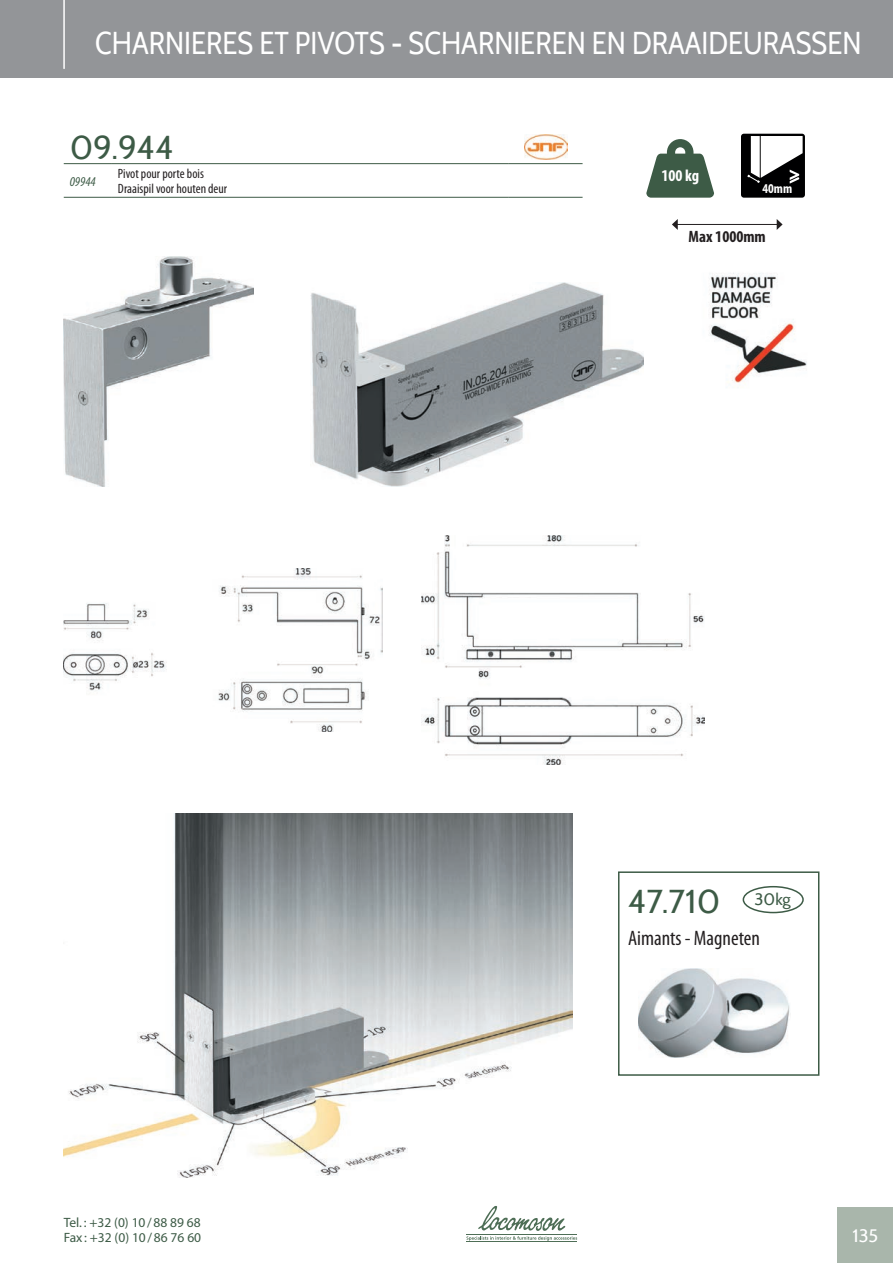
<style>
.page{position:relative;width:893px;height:1263px;background:#fff}
.page>*{position:absolute;margin:0;border:0;box-sizing:border-box;transform-origin:0 0}
.t1{font:33px "Cabin";color:#3d5b46}
.t2{font:31.5px "Cabin";color:#fff;scale:.86 1}
.t3{font:condensed 21px "Myriad Pro";color:#231f20}
.t4{font:18px "Cabin";color:#fff}
.t5{font:700 condensed 16.5px "Myriad Pro";color:#231f20}
.t6{font:700 condensed 16.5px "Myriad Pro";color:#fff}
.t7{font:condensed 13.5px/15px "Myriad Pro";color:#231f20}
.t8{font:13.5px/15px "Myriad Pro";color:#3d5b46}
.t9{font:italic condensed 13.5px "Myriad Pro";color:#3d5b46}
.t10{font:700 condensed 13.5px "Myriad Pro";color:#fff}
</style>
<div class="page">
<div style="left:838px;top:1207px;width:55px;height:56px;background:#a9b6ab"></div>
<div style="left:0;top:0;width:893px;height:77px;background:#939598"></div>
<hr style="left:63px;top:0;width:2px;height:68px;background:#fff">
<svg style="left:466px;top:1206px;width:111px;height:34px"></svg>
<hr style="left:467px;top:1234px;width:110px;height:1px;background:#4e6e56">
<hr style="left:467px;top:1241px;width:110px;height:1px;background:#4e6e56">
<img style="left:64px;top:813px;width:508px;height:364px">
<img style="left:709px;top:273px;width:98px;height:110px">
<img style="left:63px;top:256px;width:191px;height:230px">
<img style="left:422px;top:535px;width:282px;height:229px">
<img style="left:63px;top:568px;width:319px;height:163px">
<hr style="left:64px;top:163px;width:48px;height:1px;background:#3d5b46">
<hr style="left:112px;top:163px;width:397px;height:1px;background:#3d5b46">
<hr style="left:509px;top:163px;width:73px;height:1px;background:#3d5b46">
<hr style="left:64px;top:197px;width:48px;height:1px;background:#3d5b46">
<hr style="left:112px;top:197px;width:397px;height:1px;background:#3d5b46">
<hr style="left:509px;top:197px;width:73px;height:1px;background:#3d5b46">
<img style="left:524px;top:135px;width:43px;height:24px">
<img style="left:310px;top:282px;width:333px;height:204px">
<svg style="left:646px;top:139px;width:68px;height:59px"></svg>
<svg style="left:741px;top:134px;width:64px;height:64px"></svg>
<hr style="left:677px;top:224px;width:100px;height:1px;background:#231f20">
<svg style="left:672px;top:219px;width:6px;height:11px"></svg>
<svg style="left:777px;top:219px;width:5px;height:11px"></svg>
<img style="left:639px;top:968px;width:151px;height:89px">
<div style="left:742px;top:886px;width:62px;height:27px;border:2px solid #3d5b46;border-radius:50%"></div>
<div style="left:618px;top:871px;width:201px;height:205px;border:2px solid #3d5b46"></div>
<p class="t2" style="left:95px;top:23px;width:892px">CHARNIERES ET PIVOTS - SCHARNIEREN EN DRAAIDEURASSEN</p>
<p class="t1" style="left:70px;top:128px;width:106px">09.944</p>
<p class="t9" style="left:70px;top:174px;width:28px">09944</p>
<p class="t7" style="left:118px;top:166px;width:111px">Pivot pour porte bois<br>Draaispil voor houten deur</p>
<p class="t6" style="left:661px;top:166px;width:39px">100 kg</p>
<p class="t10" style="left:762px;top:181px;width:31px">40mm</p>
<p class="t5" style="left:688px;top:228px;width:79px">Max 1000mm</p>
<p class="t8" style="left:64px;top:1215px;width:139px">Tel. : +32 (0) 10 / 88 89 68<br>Fax : +32 (0) 10 / 86 76 60</p>
<p class="t1" style="left:628px;top:881px;width:164px">47.710 <sup>30kg</sup></p>
<p class="t3" style="left:628px;top:927px;width:133px">Aimants - Magneten</p>
<p class="t4" style="left:852px;top:1224px;width:27px">135</p>
</div>
